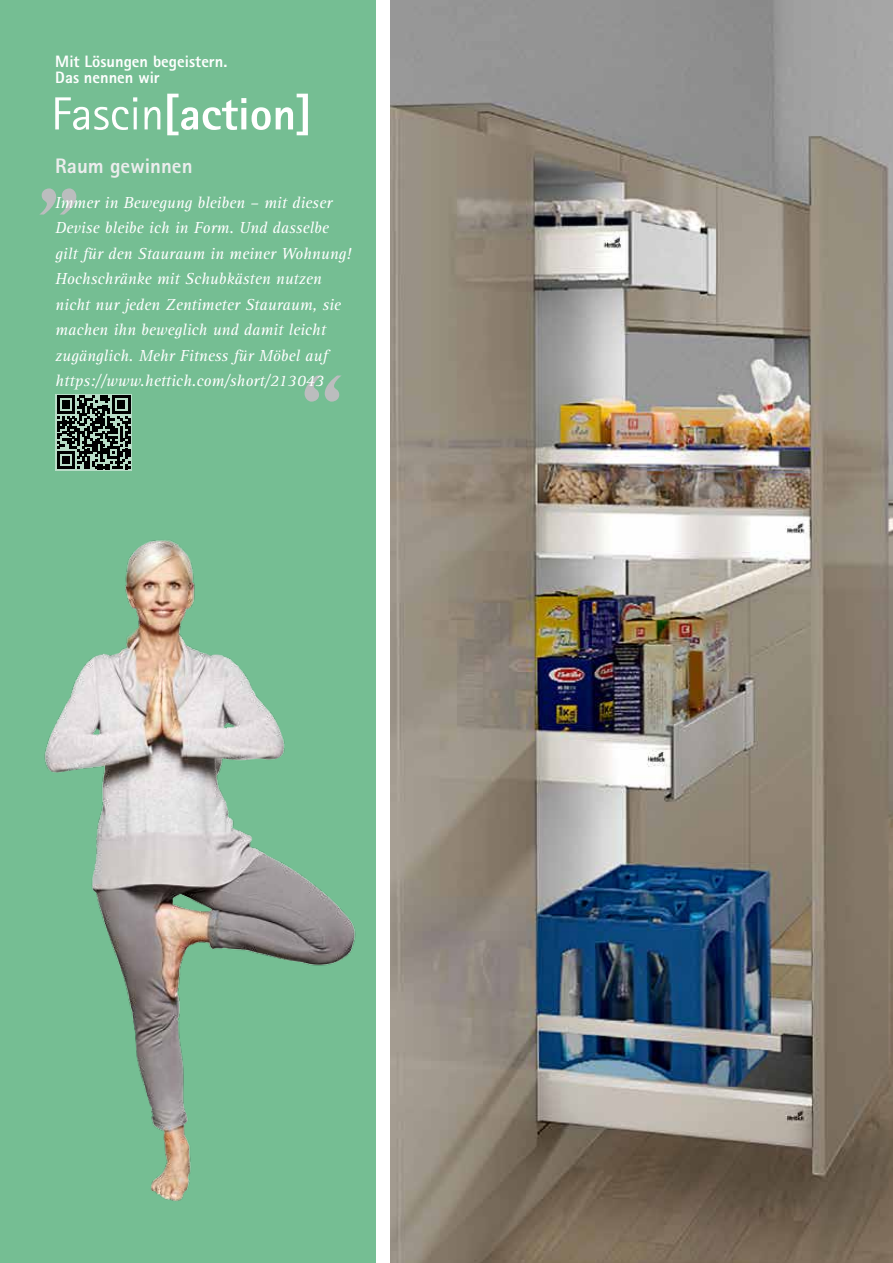
<style>
.page{position:relative;width:893px;height:1263px;background:#fff}
.page>*{position:absolute;margin:0;border:0;box-sizing:border-box;transform-origin:0 0}
.t1{font:800 21px "Rotis Sans Serif Pro Cyr";color:#eceded}
.t2{font:italic 16.5px/25.5px "Rotis Serif";color:#fff}
.t3{font:800 16.5px/16.2px "Rotis Sans Serif";color:#fff}
</style>
<div class="page">
<div style="left:0;top:0;width:375px;height:1263px;background:#75be93"></div>
<img style="left:44px;top:540px;width:312px;height:661px">
<img style="left:390px;top:0;width:503px;height:1263px">
<svg style="left:55px;top:97px;width:82px;height:33px"></svg>
<hr style="left:134px;top:107px;width:3px;height:22px;background:#fff">
<svg style="left:145px;top:107px;width:15px;height:22px"></svg>
<svg style="left:167px;top:94px;width:79px;height:41px"></svg>
<svg style="left:252px;top:94px;width:56px;height:41px"></svg>
<svg style="left:305px;top:375px;width:37px;height:27px"></svg>
<svg style="left:40px;top:188px;width:36px;height:26px"></svg>
<svg style="left:55px;top:394px;width:77px;height:77px"></svg>
<svg style="left:57px;top:396px;width:73px;height:73px;background:#48564d"></svg>
<p class="t3" style="left:55px;top:53px;width:174px">Mit Lösungen begeistern.<br>Das nennen wir</p>
<p class="t1" style="left:55px;top:152px;width:139px">Raum gewinnen</p>
<p class="t2" style="left:55px;top:190px;width:298px">Immer in Bewegung bleiben – mit dieser Devise bleibe ich in Form. Und dasselbe gilt für den Stauraum in meiner Wohnung!<br>Hochschränke mit Schubkästen nutzen nicht nur jeden Zentimeter Stauraum, sie machen ihn beweglich und damit leicht zugänglich. Mehr Fitness für Möbel auf https://www.hettich.com/short/213043</p>
</div>
